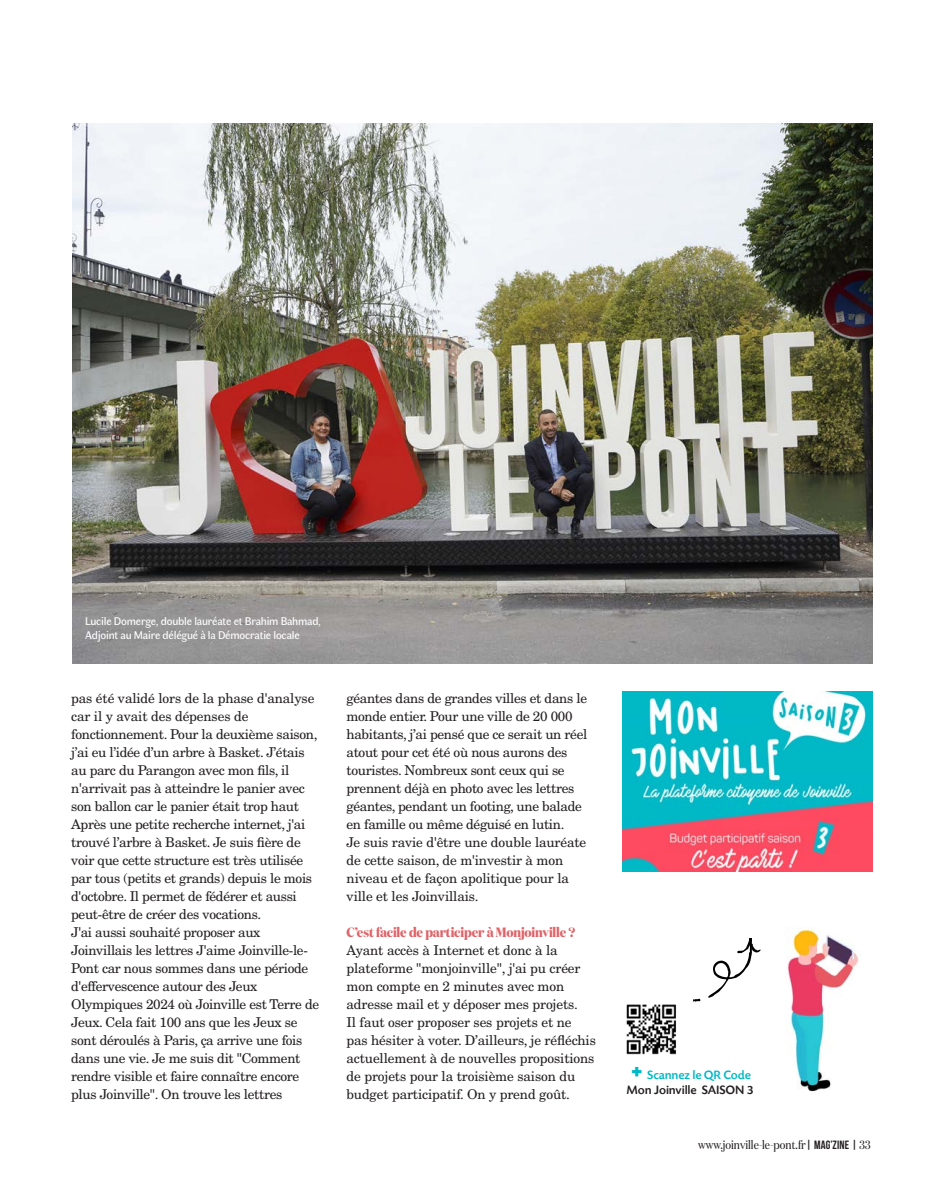
<style>
.page{position:relative;width:944px;height:1200px;background:#fff}
.page>*{position:absolute;margin:0;border:0;box-sizing:border-box;transform-origin:0 0}
.t1{font:13.5px/18px "New Century Schlbk LT Std";letter-spacing:-.025em;color:#231f20}
.t2{font:700 13.5px "Domaine Disp Nar";letter-spacing:-.01em;color:#df6469}
.t3{font:500 12.75px "Today SB";letter-spacing:-.01em;color:#231f20}
.t4{font:500 12.75px "Today SB";letter-spacing:-.01em;color:#00b8c6}
.t5{font:12px "Domaine Disp Nar";color:#231f20}
.t6{font:11.25px/13.5px "Faune Text";letter-spacing:-.02em;color:#fff}
.s1{font-family:"Bebas Neue"}
</style>
<div class="page">
<img style="left:72px;top:123px;width:801px;height:540px">
<img style="left:622px;top:691px;width:251px;height:179px">
<img style="left:626px;top:1004px;width:50px;height:51px">
<svg style="left:693px;top:998px;width:7px;height:3px"></svg>
<svg style="left:708px;top:938px;width:53px;height:59px"></svg>
<img style="left:787px;top:929px;width:72px;height:161px">
<p class="t6" style="left:85px;top:614px;width:238px">Lucile Domerge, double lauréate et Brahim Bahmad,<br>Adjoint au Maire délégué à la Démocratie locale</p>
<p class="t1" style="left:71px;top:688px;width:249px">pas été validé lors de la phase d'analyse car il y avait des dépenses de fonctionnement. Pour la deuxième saison, j’ai eu l’idée d’un arbre à Basket. J’étais au parc du Parangon avec mon fils, il n'arrivait pas à atteindre le panier avec son ballon car le panier était trop haut Après une petite recherche internet, j'ai trouvé l’arbre à Basket. Je suis fière de voir que cette structure est très utilisée par tous (petits et grands) depuis le mois d'octobre. Il permet de fédérer et aussi peut-être de créer des vocations.<br>J'ai aussi souhaité proposer aux Joinvillais les lettres J'aime Joinville-le-Pont car nous sommes dans une période d'effervescence autour des Jeux Olympiques 2024 où Joinville est Terre de Jeux. Cela fait 100 ans que les Jeux se sont déroulés à Paris, ça arrive une fois dans une vie. Je me suis dit "Comment rendre visible et faire connaître encore plus Joinville". On trouve les lettres</p>
<p class="t1" style="left:347px;top:688px;width:242px">géantes dans de grandes villes et dans le monde entier. Pour une ville de 20 000 habitants, j’ai pensé que ce serait un réel atout pour cet été où nous aurons des touristes. Nombreux sont ceux qui se prennent déjà en photo avec les lettres géantes, pendant un footing, une balade en famille ou même déguisé en lutin.<br>Je suis ravie d'être une double lauréate de cette saison, de m'investir à mon niveau et de façon apolitique pour la ville et les Joinvillais.</p>
<p class="t2" style="left:347px;top:923px;width:230px">C’est facile de participer à Monjoinville ?</p>
<p class="t1" style="left:347px;top:940px;width:251px">Ayant accès à Internet et donc à la plateforme "monjoinville", j'ai pu créer mon compte en 2 minutes avec mon adresse mail et y déposer mes projets.<br>Il faut oser proposer ses projets et ne pas hésiter à voter. D’ailleurs, je réfléchis actuellement à de nouvelles propositions de projets pour la troisième saison du budget participatif. On y prend goût.</p>
<p class="t4" style="left:647px;top:1069px;width:105px">Scannez le QR Code</p>
<p class="t3" style="left:627px;top:1084px;width:129px">Mon Joinville SAISON 3</p>
<p class="t5" style="left:698px;top:1136px;width:174px">www.joinville-le-pont.fr<span class="s1">| MAG’ZINE |</span> 33</p>
</div>
